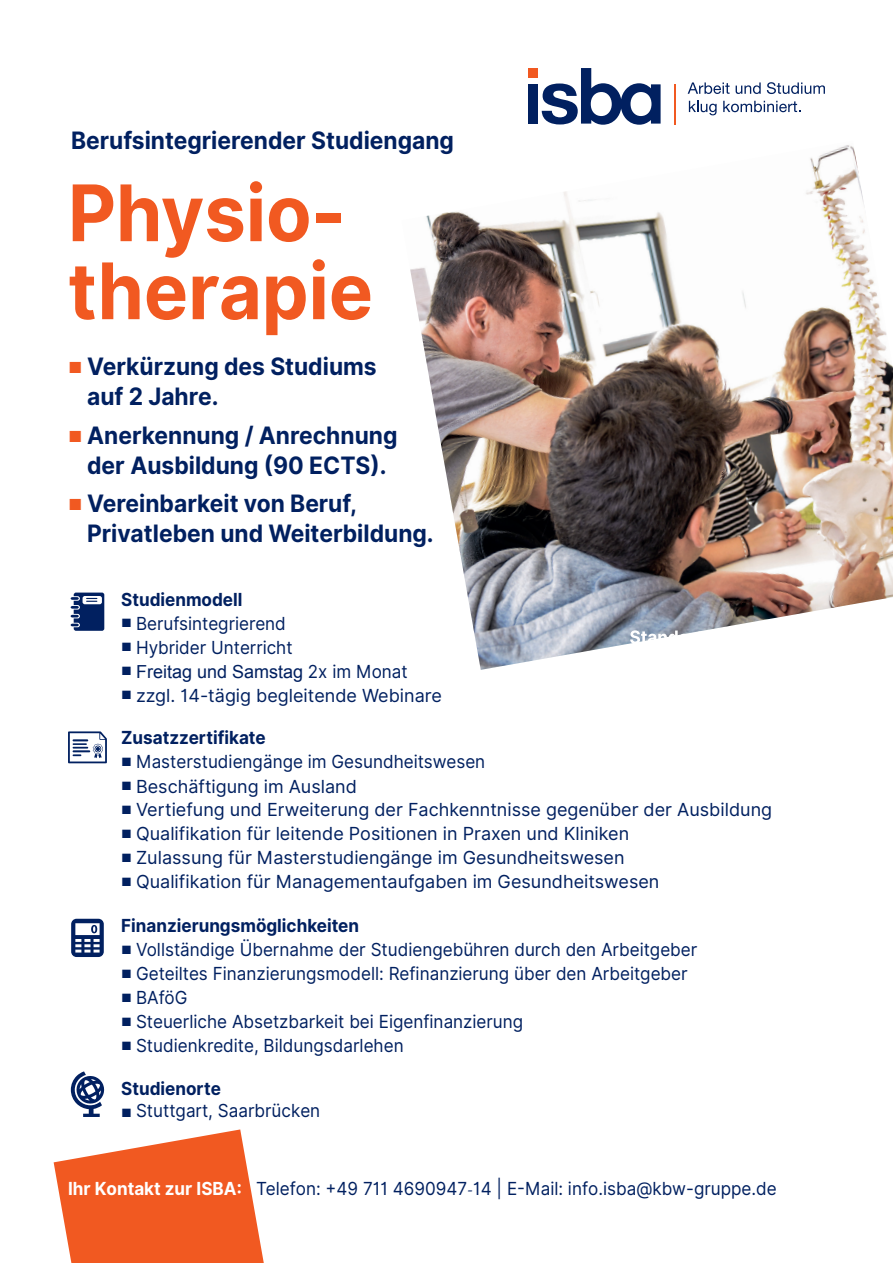
<style>
.page{position:relative;width:893px;height:1263px;background:#fff}
.page>*{position:absolute;margin:0;border:0;box-sizing:border-box;transform-origin:0 0}
.t1{font:700 78px/78px "Inter";color:#f15921;scale:.95 1}
.t2{font:700 24px/30px "Inter";color:#012060;scale:.95 1}
.t3{font:18px "Inter";color:#012060;scale:.95 1}
.t4{font:18px "Inter";color:#012060}
.t5{font:700 18px "Inter";color:#012060;scale:.95 1}
.t6{font:18px "Arial";color:#012060}
.s1{font-family:"Arial";font-weight:400;color:#f15921}
.s2{font-family:"Arial"}
.s3{font-family:"Inter"}
.s4{font-weight:700;color:#fff}
.s5{font-family:"Minion Pro"}
</style>
<div class="page">
<hr style="left:674px;top:84px;width:2px;height:40px;background:#f15921">
<div style="left:529px;top:84px;width:9px;height:40px;background:#012060"></div>
<div style="left:528px;top:68px;width:10px;height:10px;background:#f15921"></div>
<svg style="left:688px;top:82px;width:42px;height:12px"></svg>
<svg style="left:736px;top:82px;width:25px;height:12px"></svg>
<svg style="left:767px;top:82px;width:58px;height:12px"></svg>
<svg style="left:689px;top:101px;width:28px;height:14px"></svg>
<svg style="left:723px;top:101px;width:78px;height:11px"></svg>
<svg style="left:542px;top:68px;width:119px;height:57px"></svg>
<img style="left:410px;top:145px;width:483px;height:525px">
<svg style="left:71px;top:593px;width:33px;height:38px"></svg>
<svg style="left:54px;top:1129px;width:210px;height:134px"></svg>
<svg style="left:71px;top:919px;width:33px;height:38px"></svg>
<svg style="left:68px;top:731px;width:39px;height:32px"></svg>
<svg style="left:71px;top:1071px;width:34px;height:46px"></svg>
<svg style="left:635px;top:654px;width:110px;height:14px"></svg>
<svg style="left:630px;top:630px;width:73px;height:14px"></svg>
<h2 class="t2" style="left:71px;top:125px;width:404px">Berufsintegrierender Studiengang</h2>
<h1 class="t1" style="left:68px;top:175px;width:323px">Physio&shy;therapie</h1>
<h2 class="t2" style="left:87px;top:352px;width:306px;text-indent:-19px"><span class="s1">■</span> Verkürzung des Studiums auf 2 Jahre.</h2>
<h2 class="t2" style="left:68px;top:421px;width:348px;text-align:center"><span class="s1">■</span> Anerkennung / Anrechnung der Ausbildung (90 ECTS).</h2>
<h2 class="t2" style="left:87px;top:489px;width:366px;text-indent:-19px"><span class="s1">■</span> Vereinbarkeit von Beruf,<br>Privatleben und Weiterbildung.</h2>
<p class="t5" style="left:121px;top:586px;width:129px">Studienmodell</p>
<p class="t3" style="left:121px;top:610px;width:175px"><span class="s2">■</span> Berufsintegrierend</p>
<p class="t3" style="left:121px;top:634px;width:182px"><span class="s2">■</span> Hybrider Unterricht</p>
<p class="t6" style="left:121px;top:659px;width:288px">■ Freitag und Samstag <span class="s3">2x im Monat</span></p>
<p class="t4" style="left:121px;top:682px;width:322px"><span class="s2">■</span> zzgl. 14-tägig begleitende Webinare</p>
<p class="t5" style="left:121px;top:725px;width:154px">Zusatzzertifikate</p>
<p class="t3" style="left:121px;top:749px;width:385px"><span class="s2">■</span> Masterstudiengänge im Gesundheitswesen</p>
<p class="t4" style="left:121px;top:773px;width:237px"><span class="s2">■</span> Beschäftigung im Ausland</p>
<p class="t4" style="left:121px;top:797px;width:652px"><span class="s2">■</span> Vertiefung und Erweiterung der Fachkenntnisse gegenüber der Ausbildung</p>
<p class="t4" style="left:121px;top:821px;width:510px"><span class="s2">■</span> Qualifikation für leitende Positionen in Praxen und Kliniken</p>
<p class="t4" style="left:121px;top:845px;width:505px"><span class="s2">■</span> Zulassung für Masterstudiengänge im Gesundheitswesen</p>
<p class="t4" style="left:121px;top:869px;width:540px"><span class="s2">■</span> Qualifikation für Managementaufgaben im Gesundheitswesen</p>
<p class="t5" style="left:121px;top:912px;width:252px">Finanzierungsmöglichkeiten</p>
<p class="t3" style="left:121px;top:936px;width:608px"><span class="s2">■</span> Vollständige Übernahme der Studiengebühren durch den Arbeitgeber</p>
<p class="t3" style="left:121px;top:960px;width:598px"><span class="s2">■</span> Geteiltes Finanzierungsmodell: Refinanzierung über den Arbeitgeber</p>
<p class="t3" style="left:121px;top:984px;width:71px"><span class="s2">■</span> BAföG</p>
<p class="t3" style="left:121px;top:1008px;width:425px"><span class="s2">■</span> Steuerliche Absetzbarkeit bei Eigenfinanzierung</p>
<p class="t3" style="left:121px;top:1032px;width:299px"><span class="s2">■</span> Studienkredite, Bildungsdarlehen</p>
<p class="t5" style="left:121px;top:1075px;width:106px">Studienorte</p>
<p class="t3" style="left:121px;top:1097px;width:211px"><span class="s2">■</span> Stuttgart, Saarbrücken</p>
<p class="t3" style="left:68px;top:1175px;width:748px"><span class="s4">Ihr Kontakt zur ISBA:</span> Telefon: +49 711 4690947<span class="s5">-</span>14 | E-Mail: info.isba@kbw-gruppe.de</p>
</div>
